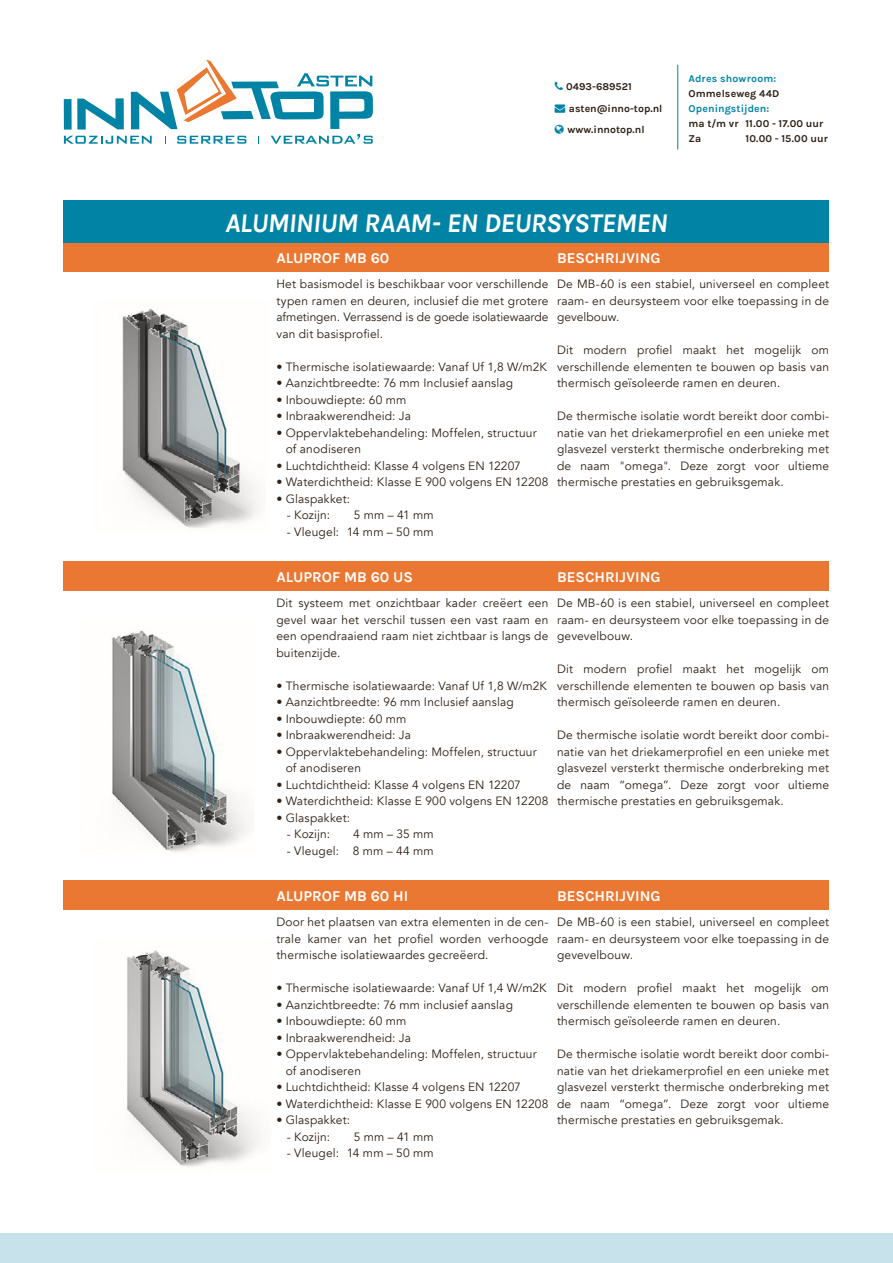
<style>
.page{position:relative;width:893px;height:1263px;background:#fff}
.page>*{position:absolute;margin:0;border:0;box-sizing:border-box;transform-origin:0 0}
.t1{font:italic 700 27px "Karla";letter-spacing:-.015em;color:#fff}
.t2{font:700 15px "Karla";color:#fff}
.t3{font:12px/16.5px "Avenir";letter-spacing:.015em;color:#2e2014;text-align:justify}
.t4{font:700 10.5px/21.5px "Karla";color:#2e2014;text-align:center}
.t5{font:700 10.5px "Karla";letter-spacing:.015em;color:#0083a5}
.s1{color:#0083a5}
</style>
<div class="page">
<div style="left:0;top:1233px;width:893px;height:30px;background:#c8e2ec"></div>
<svg style="left:64px;top:60px;width:309px;height:84px"></svg>
<hr style="left:677px;top:65px;width:1px;height:84px;background:#0083a5">
<img style="left:127px;top:950px;width:138px;height:217px">
<img style="left:112px;top:630px;width:139px;height:223px">
<img style="left:122px;top:308px;width:139px;height:220px">
<div style="left:64px;top:242px;width:765px;height:30px;background:#eb7832"></div>
<div style="left:64px;top:561px;width:765px;height:30px;background:#eb7832"></div>
<div style="left:64px;top:880px;width:765px;height:30px;background:#eb7832"></div>
<div style="left:64px;top:200px;width:765px;height:42px;background:#0083a5"></div>
<p class="t4" style="left:566px;top:76px;width:67px">0493-689521</p>
<p class="t4" style="left:555px;top:98px;width:109px"><span class="s1">→</span> asten@inno-top.nl www.innotop.nl</p>
<p class="t5" style="left:688px;top:73px;width:90px">Adres showroom:</p>
<p class="t4" style="left:688px;top:83px;width:92px">Ommelseweg 44D</p>
<p class="t5" style="left:688px;top:102px;width:83px">Openingstijden:</p>
<p class="t4" style="left:688px;top:116px;width:137px;line-height:14.9px;text-align:left">ma t/m vr 11.00 - 17.00 uur<br>Za</p>
<p class="t4" style="left:745px;top:127px;width:84px">10.00 - 15.00 uur</p>
<h1 class="t1" style="left:225px;top:207px;width:444px">ALUMINIUM RAAM- EN DEURSYSTEMEN</h1>
<p class="t2" style="left:276px;top:249px;width:114px">ALUPROF MB 60</p>
<p class="t2" style="left:557px;top:249px;width:105px">BESCHRIJVING</p>
<p class="t3" style="left:276px;top:276px;width:274px">Het basismodel is beschikbaar voor verschillende typen ramen en deuren, inclusief die met grotere afmetingen. Verrassend is de goede isolatiewaarde van dit basisprofiel.</p>
<p class="t3" style="left:276px;top:359px;width:272px">• Thermische isolatiewaarde: Vanaf Uf 1,8 W/m2K</p>
<p class="t3" style="left:276px;top:375px;width:238px">• Aanzichtbreedte: 76 mm Inclusief aanslag</p>
<p class="t3" style="left:276px;top:392px;width:132px">• Inbouwdiepte: 60 mm</p>
<p class="t3" style="left:276px;top:408px;width:136px">• Inbraakwerendheid: Ja</p>
<p class="t3" style="left:286px;top:425px;width:252px;text-indent:-9px">• Oppervlaktebehandeling: Moffelen, structuur of anodiseren</p>
<p class="t3" style="left:276px;top:458px;width:246px">• Luchtdichtheid: Klasse 4 volgens EN 12207</p>
<p class="t3" style="left:276px;top:474px;width:274px">• Waterdichtheid: Klasse E 900 volgens EN 12208</p>
<p class="t3" style="left:276px;top:491px;width:75px">• Glaspakket:</p>
<p class="t3" style="left:287px;top:507px;width:45px">- Kozijn:</p>
<p class="t3" style="left:354px;top:507px;width:82px">5 mm – 41 mm</p>
<p class="t3" style="left:287px;top:524px;width:148px">- Vleugel: 14 mm – 50 mm</p>
<p class="t3" style="left:557px;top:276px;width:274px">De MB-60 is een stabiel, universeel en compleet raam- en deursysteem voor elke toepassing in de gevelbouw.</p>
<p class="t3" style="left:557px;top:342px;width:274px">Dit modern profiel maakt het mogelijk om verschillende elementen te bouwen op basis van thermisch geïsoleerde ramen en deuren.</p>
<p class="t3" style="left:557px;top:408px;width:274px">De thermische isolatie wordt bereikt door combi&shy;natie van het driekamerprofiel en een unieke met glasvezel versterkt thermische onderbreking met de naam "omega". Deze zorgt voor ultieme thermische prestaties en gebruiksgemak.</p>
<p class="t2" style="left:276px;top:568px;width:138px">ALUPROF MB 60 US</p>
<p class="t2" style="left:557px;top:568px;width:105px">BESCHRIJVING</p>
<p class="t3" style="left:276px;top:595px;width:274px">Dit systeem met onzichtbaar kader creëert een gevel waar het verschil tussen een vast raam en een opendraaiend raam niet zichtbaar is langs de buitenzijde.</p>
<p class="t3" style="left:276px;top:678px;width:272px">• Thermische isolatiewaarde: Vanaf Uf 1,8 W/m2K</p>
<p class="t3" style="left:276px;top:694px;width:239px">• Aanzichtbreedte: 96 mm Inclusief aanslag</p>
<p class="t3" style="left:276px;top:711px;width:132px">• Inbouwdiepte: 60 mm</p>
<p class="t3" style="left:276px;top:727px;width:136px">• Inbraakwerendheid: Ja</p>
<p class="t3" style="left:286px;top:744px;width:252px;text-indent:-9px">• Oppervlaktebehandeling: Moffelen, structuur of anodiseren</p>
<p class="t3" style="left:276px;top:777px;width:246px">• Luchtdichtheid: Klasse 4 volgens EN 12207</p>
<p class="t3" style="left:276px;top:793px;width:274px">• Waterdichtheid: Klasse E 900 volgens EN 12208</p>
<p class="t3" style="left:276px;top:810px;width:75px">• Glaspakket:</p>
<p class="t3" style="left:287px;top:826px;width:45px">- Kozijn:</p>
<p class="t3" style="left:353px;top:826px;width:82px">4 mm – 35 mm</p>
<p class="t3" style="left:287px;top:843px;width:148px">- Vleugel: 8 mm – 44 mm</p>
<p class="t3" style="left:557px;top:595px;width:274px">De MB-60 is een stabiel, universeel en compleet raam- en deursysteem voor elke toepassing in de gevevelbouw.</p>
<p class="t3" style="left:557px;top:661px;width:274px">Dit modern profiel maakt het mogelijk om verschillende elementen te bouwen op basis van thermisch geïsoleerde ramen en deuren.</p>
<p class="t3" style="left:557px;top:727px;width:274px">De thermische isolatie wordt bereikt door combi&shy;natie van het driekamerprofiel en een unieke met glasvezel versterkt thermische onderbreking met de naam “omega”. Deze zorgt voor ultieme thermische prestaties en gebruiksgemak.</p>
<p class="t2" style="left:276px;top:887px;width:133px">ALUPROF MB 60 HI</p>
<p class="t2" style="left:557px;top:887px;width:105px">BESCHRIJVING</p>
<p class="t3" style="left:276px;top:914px;width:274px">Door het plaatsen van extra elementen in de cen&shy;trale kamer van het profiel worden verhoogde thermische isolatiewaardes gecreëerd.</p>
<p class="t3" style="left:276px;top:980px;width:272px">• Thermische isolatiewaarde: Vanaf Uf 1,4 W/m2K</p>
<p class="t3" style="left:276px;top:997px;width:238px">• Aanzichtbreedte: 76 mm inclusief aanslag</p>
<p class="t3" style="left:276px;top:1013px;width:132px">• Inbouwdiepte: 60 mm</p>
<p class="t3" style="left:276px;top:1030px;width:136px">• Inbraakwerendheid: Ja</p>
<p class="t3" style="left:286px;top:1046px;width:252px;text-indent:-9px">• Oppervlaktebehandeling: Moffelen, structuur of anodiseren</p>
<p class="t3" style="left:276px;top:1079px;width:246px">• Luchtdichtheid: Klasse 4 volgens EN 12207</p>
<p class="t3" style="left:276px;top:1096px;width:274px">• Waterdichtheid: Klasse E 900 volgens EN 12208</p>
<p class="t3" style="left:276px;top:1112px;width:75px">• Glaspakket:</p>
<p class="t3" style="left:287px;top:1129px;width:45px">- Kozijn:</p>
<p class="t3" style="left:354px;top:1129px;width:82px">5 mm – 41 mm</p>
<p class="t3" style="left:287px;top:1145px;width:148px">- Vleugel: 14 mm – 50 mm</p>
<p class="t3" style="left:557px;top:914px;width:274px">De MB-60 is een stabiel, universeel en compleet raam- en deursysteem voor elke toepassing in de gevevelbouw.</p>
<p class="t3" style="left:557px;top:980px;width:274px">Dit modern profiel maakt het mogelijk om verschillende elementen te bouwen op basis van thermisch geïsoleerde ramen en deuren.</p>
<p class="t3" style="left:557px;top:1046px;width:274px">De thermische isolatie wordt bereikt door combi&shy;natie van het driekamerprofiel en een unieke met glasvezel versterkt thermische onderbreking met de naam “omega”. Deze zorgt voor ultieme thermische prestaties en gebruiksgemak.</p>
</div>
